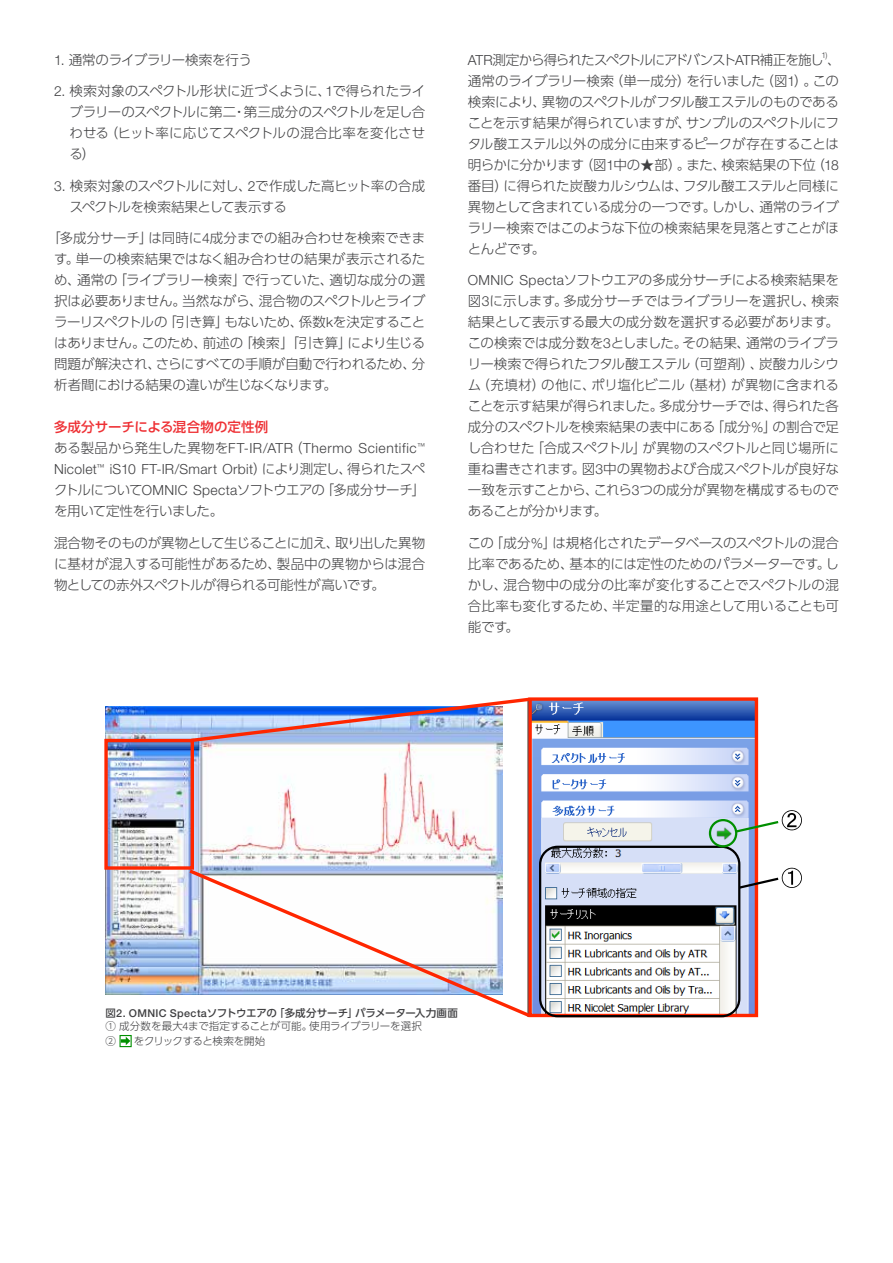
<style>
.page{position:relative;width:893px;height:1263px;background:#fff}
.page>*{position:absolute;margin:0;border:0;box-sizing:border-box;transform-origin:0 0}
.t1{font:300 13.95px/21px "Helvetica Neue LTW1 G";letter-spacing:.03em;color:#404042}
.t2{font:300 13.5px/21px "UD Shin Go Pro";letter-spacing:-.03em;color:#404042;text-align:justify}
.t3{font:300 13.5px "UD Shin Go Pro";letter-spacing:-.085em;color:#404042}
.t4{font:500 13.5px "UD Shin Go Pro";letter-spacing:-.005em;color:#ee3034}
.t5{font:300 10.5px/13.8px "UD Shin Go Pro";letter-spacing:-.02em;color:#404042}
.t6{font:300 10.5px "UD Shin Go Pro";letter-spacing:-.04em;color:#404042}
.t7{font:300 8.1px "Helvetica Neue LTW1 G";color:#404042}
.s1{font-family:"Helvetica Neue LTW1 G";font-size:13.95px}
.s2{font-family:"UD Shin Go Pro";font-size:13.5px}
.s3{font-weight:500}
.s4{font-family:"Helvetica Neue LTW1 G";font-weight:500;font-size:10.8px}
.s5{font-family:"Helvetica Neue LTW1 G";font-size:10.8px}
</style>
<div class="page">
<svg style="left:122px;top:1037px;width:8px;height:8px"></svg>
<div style="left:120px;top:1035px;width:12px;height:12px;border:1px solid #008f00"></div>
<img style="left:105px;top:706px;width:397px;height:289px">
<img style="left:527px;top:701px;width:227px;height:312px">
<div style="left:104px;top:739px;width:90px;height:131px;border:3px solid #ff2600"></div>
<div style="left:528px;top:697px;width:230px;height:320px;border:3px solid #ff2600"></div>
<svg style="left:188px;top:697px;width:345px;height:47px"></svg>
<svg style="left:186px;top:867px;width:348px;height:151px"></svg>
<div style="left:539px;top:846px;width:201px;height:171px;border:2px solid #000;border-radius:18px"></div>
<div style="left:709px;top:819px;width:28px;height:28px;border:2px solid #008f00;border-radius:50%"></div>
<svg style="left:737px;top:868px;width:65px;height:22px"></svg>
<svg style="left:733px;top:810px;width:69px;height:24px"></svg>
<p class="t2" style="left:54px;top:49px;width:199px"><span class="s1">1.</span> 通常のライブラリー検索を行う</p>
<p class="t2" style="left:69px;top:80px;width:357px;text-indent:-15px"><span class="s1">2.</span> 検索対象のスペクトル形状に近づくように、<span class="s1">1</span>で得られたライブラリーのスペクトルに第二・第三成分のスペクトルを足し合わせる（ヒット率に応じてスペクトルの混合比率を変化させる）</p>
<p class="t2" style="left:70px;top:175px;width:357px;text-indent:-16px"><span class="s1">3.</span> 検索対象のスペクトルに対し、<span class="s1">2</span>で作成した高ヒット率の合成スペクトルを検索結果として表示する</p>
<p class="t2" style="left:54px;top:227px;width:373px">｢多成分サーチ」は同時に<span class="s1">4</span>成分までの組み合わせを検索できます。単一の検索結果ではなく組み合わせの結果が表示されるため、通常の「ライブラリー検索」で行っていた、適切な成分の選択は必要ありません。当然ながら、混合物のスペクトルとライブラーリスペクトルの「引き算」もないため、係数<span class="s1">k</span>を決定することはありません。このため、前述の「検索」「引き算」により生じる問題が解決され、さらにすべての手順が自動で行われるため、分析者間における結果の違いが生じなくなります。</p>
<p class="t4" style="left:54px;top:416px;width:216px">多成分サーチによる混合物の定性例</p>
<p class="t1" style="left:54px;top:438px;width:373px"><span class="s2">ある製品から発生した異物を</span>FT-IR/ATR<span class="s2">（</span>Thermo Scientific<sup>™<br></sup>Nicolet<sup>™</sup> iS10 FT-IR/Smart Orbit<span class="s2">）により測定し、得られたスペ</span></p>
<p class="t2" style="left:54px;top:479px;width:373px">クトルについて<span class="s1">OMNIC Specta</span>ソフトウエアの「多成分サーチ」を用いて定性を行いました。</p>
<p class="t2" style="left:54px;top:532px;width:373px">混合物そのものが異物として生じることに加え、取り出した異物に基材が混入する可能性があるため、製品中の異物からは混合物としての赤外スペクトルが得られる可能性が高いです。</p>
<p class="t7" style="left:822px;top:50px;width:7px">1)</p>
<p class="t2" style="left:468px;top:70px;width:373px">通常のライブラリー検索（単一成分）を行いました（図<span class="s1">1</span>）。この検索により、異物のスペクトルがフタル酸エステルのものであることを示す結果が得られていますが、サンプルのスペクトルにフタル酸エステル以外の成分に由来するピークが存在することは明らかに分かります（図<span class="s1">1</span>中の★部）。また、検索結果の下位（<span class="s1">18</span>番目）に得られた炭酸カルシウムは、フタル酸エステルと同様に異物として含まれている成分の一つです。しかし、通常のライブラリー検索ではこのような下位の検索結果を見落とすことがほとんどです。</p>
<p class="t2" style="left:468px;top:269px;width:373px"><span class="s1">OMNIC Specta</span>ソフトウエアの多成分サーチによる検索結果を図<span class="s1">3</span>に示します。多成分サーチではライブラリーを選択し、検索結果として表示する最大の成分数を選択する必要があります。この検索では成分数を<span class="s1">3</span>としました。その結果、通常のライブラリー検索で得られたフタル酸エステル（可塑剤）、炭酸カルシウム（充填材）の他に、ポリ塩化ビニル（基材）が異物に含まれることを示す結果が得られました。多成分サーチでは、得られた各成分のスペクトルを検索結果の表中にある「成分<span class="s1">%</span>」の割合で足し合わせた「合成スペクトル」が異物のスペクトルと同じ場所に重ね書きされます。図<span class="s1">3</span>中の異物および合成スペクトルが良好な一致を示すことから、これら<span class="s1">3</span>つの成分が異物を構成するものであることが分かります。</p>
<p class="t2" style="left:468px;top:532px;width:373px">この「成分<span class="s1">%</span>」は規格化されたデータベースのスペクトルの混合比率であるため、基本的には定性のためのパラメーターです。しかし、混合物中の成分の比率が変化することでスペクトルの混合比率も変化するため、半定量的な用途として用いることも可能です。</p>
<p class="t3" style="left:468px;top:49px;width:374px"><span class="s1">ATR</span>測定から得られたスペクトルにアドバンスト<span class="s1">ATR</span>補正を施し、</p>
<p class="t5" style="left:105px;top:1005px;width:354px"><span class="s3">図</span><span class="s4">2. OMNIC Specta</span><span class="s3">ソフトウエアの「多成分サーチ」パラメーター入力画面<br></span>① 成分数を最大<span class="s5">4</span>まで指定することが可能。使用ライブラリーを選択<br>②</p>
<p class="t6" style="left:134px;top:1032px;width:133px">をクリックすると検索を開始</p>
</div>
